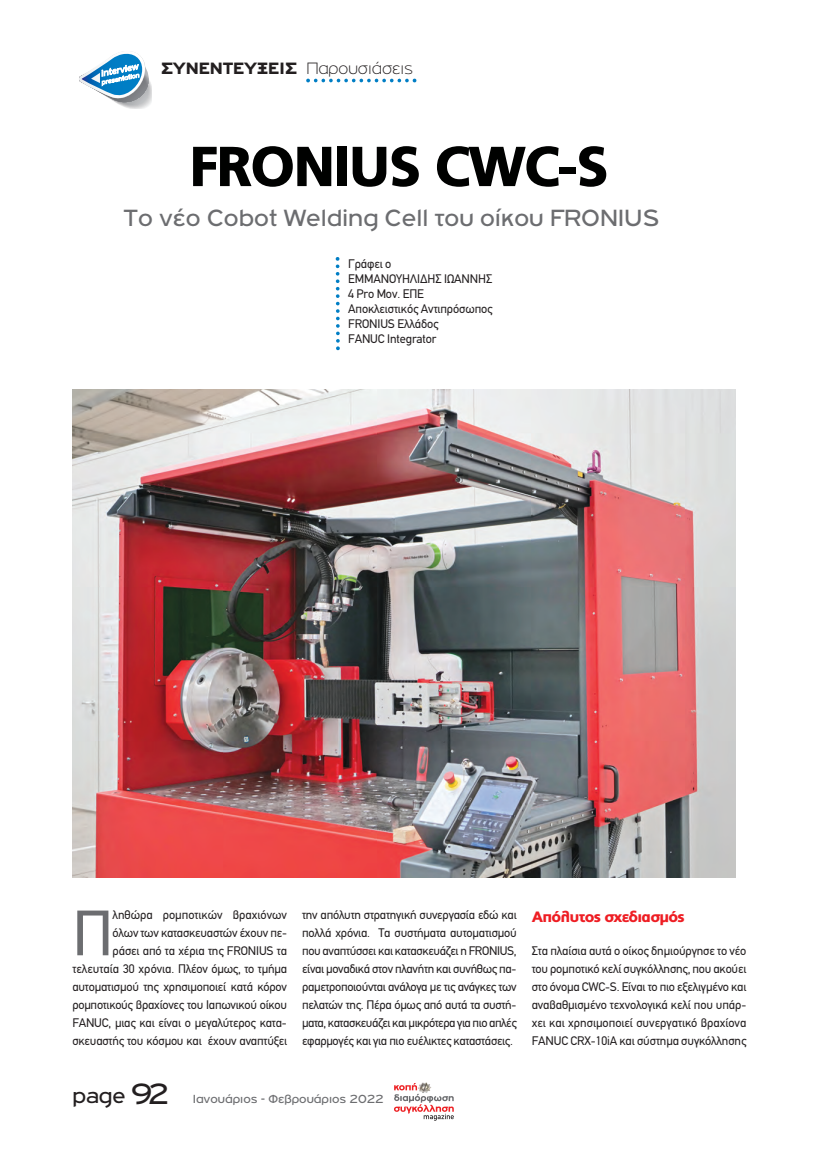
<style>
.page{position:relative;width:819px;height:1155px;background:#fff}
.page>*{position:absolute;margin:0;border:0;box-sizing:border-box;transform-origin:0 0}
.t1{font:64.25px "PF Din Text";color:#6c6d70}
.t2{font:900 56.25px "PF Catalog";letter-spacing:-.05em;color:#000100}
.t3{font:25px "PF Highway Gothic Ext";color:#6c6d70}
.t4{font:22.5px "PF Highway Gothic Ext";color:#231f20}
.t5{font:900 17.5px "PF Highway Gothic Ext";color:#231f20}
.t6{font:900 15px "PF Catalog";letter-spacing:-.05em;color:#ee1d23}
.t7{font:12.5px/18px "PF Din Text";letter-spacing:-.015em;color:#231f20;text-align:justify}
.t8{font:12.5px "PF Highway Gothic Ext";color:#6c6d70}
.s1{font-weight:100}
.s2{font-size:31.25px}
</style>
<div class="page">
<svg style="left:306px;top:79px;width:110px;height:3px"></svg>
<svg style="left:79px;top:51px;width:73px;height:58px"></svg>
<svg style="left:394px;top:1082px;width:59px;height:38px"></svg>
<img style="left:72px;top:389px;width:663px;height:488px">
<svg style="left:335px;top:257px;width:4px;height:93px"></svg>
<p class="t5" style="left:161px;top:62px;width:253px">ΣΥΝΕΝΤΕΥΞΕΙΣ <span class="s1">Παρουσιάσεις</span></p>
<p class="t2" style="left:188px;top:133px;width:422px">FRONIUS CWC-S</p>
<p class="t3" style="left:123px;top:209px;width:537px">To νέο Cobot Welding Cell του οίκου FRONIUS</p>
<p class="t7" style="left:348px;top:256px;width:45px">Γράφει ο</p>
<p class="t7" style="left:348px;top:271px;width:145px">ΕΜΜΑΝΟΥΗΛΙΔΗΣ ΙΩΑΝΝΗΣ</p>
<p class="t7" style="left:348px;top:286px;width:77px">4 Pro Μον. ΕΠΕ</p>
<p class="t7" style="left:348px;top:303px;width:146px;line-height:15px">Αποκλειστικός Αντιπρόσωπος<br>FRONIUS Ελλάδος</p>
<p class="t7" style="left:348px;top:331px;width:89px">FANUC Integrator</p>
<p class="t7" style="left:72px;top:907px;width:216px;text-align:right">ληθώρα ρομποτικών βραχιόνων<br>όλων των κατασκευαστών έχουν πε-<br>ράσει από τα χέρια της FRONIUS τα τελευταία 30 χρόνια. Πλέον όμως, το τμήμα αυτοματισμού της χρησιμοποιεί κατά κόρον ρομποτικούς βραχίονες του Ιαπωνικού οίκου FANUC, μιας και είναι ο μεγαλύτερος κατα&shy;σκευαστής του κόσμου και έχουν αναπτύξει</p>
<p class="t7" style="left:302px;top:907px;width:216px">την απόλυτη στρατηγική συνεργασία εδώ και πολλά χρόνια. Τα συστήματα αυτοματισμού που αναπτύσσει και κατασκευάζει η FRONIUS, είναι μοναδικά στον πλανήτη και συνήθως πα&shy;ραμετροποιούνται ανάλογα με τις ανάγκες των πελατών της. Πέρα όμως από αυτά τα συστή&shy;ματα, κατασκευάζει και μικρότερα για πιο απλές εφαρμογές και για πιο ευέλικτες καταστάσεις.</p>
<p class="t6" style="left:531px;top:907px;width:154px">Απόλυτος σχεδιασμός</p>
<p class="t1" style="left:72px;top:910px;width:42px">Π</p>
<p class="t7" style="left:531px;top:943px;width:216px">Στα πλαίσια αυτά ο οίκος δημιούργησε το νέο του ρομποτικό κελί συγκόλλησης, που ακούει στο όνομα CWC-S. Είναι τo πιο εξελιγμένο και αναβαθμισμένο τεχνολογικά κελί που υπάρ&shy;χει και χρησιμοποιεί συνεργατικό βραχίονα FANUC CRX-10iA και σύστημα συγκόλλησης</p>
<p class="t4" style="left:72px;top:1088px;width:98px">page <span class="s2">92</span></p>
<p class="t8" style="left:193px;top:1094px;width:192px">Ιανουάριος - Φεβρουάριος 2022</p>
</div>
